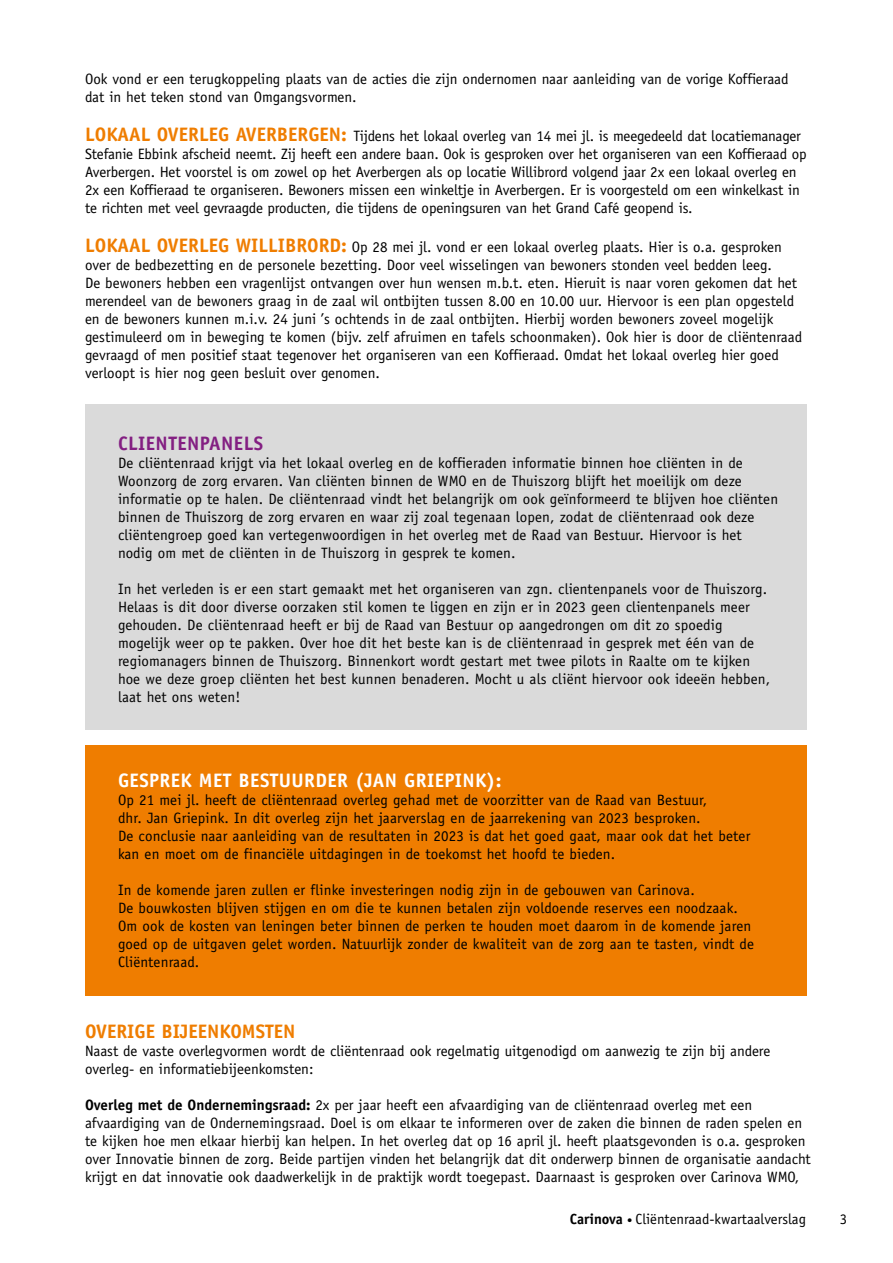
<style>
.page{position:relative;width:893px;height:1263px;background:#fff}
.page>*{position:absolute;margin:0;border:0;box-sizing:border-box;transform-origin:0 0}
.t1{font:700 19.5px "Officina Sans";letter-spacing:.02em;color:#fff}
.t2{font:700 19.5px "Officina Sans";color:#ef7d00}
.t3{font:700 19.5px "Officina Sans";letter-spacing:.02em;color:#831f82}
.t4{font:15px/18px "Officina Sans";color:#000}
.t5{font:14.7px "Officina Sans";color:#000}
.s1{font-weight:700;font-size:19.5px;color:#ef7d00}
.s2{font-weight:700}
.s3{font-size:10.5px}
</style>
<div class="page">
<div style="left:85px;top:404px;width:722px;height:326px;background:#dadada"></div>
<div style="left:85px;top:745px;width:722px;height:250px;background:#ef7d00"></div>
<p class="t4" style="left:85px;top:69px;width:705px">Ook vond er een terugkoppeling plaats van de acties die zijn ondernomen naar aanleiding van de vorige Koffieraad dat in het teken stond van Omgangsvormen.</p>
<p class="t4" style="left:85px;top:126px;width:723px"><span class="s1">LOKAAL OVERLEG AVERBERGEN:</span> Tijdens het lokaal overleg van 14 mei jl. is meegedeeld dat locatiemanager Stefanie Ebbink afscheid neemt. Zij heeft een andere baan. Ook is gesproken over het organiseren van een Koffieraad op Averbergen. Het voorstel is om zowel op het Averbergen als op locatie Willibrord volgend jaar 2x een lokaal overleg en 2x een Koffieraad te organiseren. Bewoners missen een winkeltje in Averbergen. Er is voorgesteld om een winkelkast in te richten met veel gevraagde producten, die tijdens de openingsuren van het Grand Café geopend is.</p>
<p class="t4" style="left:85px;top:237px;width:719px"><span class="s1">LOKAAL OVERLEG WILLIBRORD:</span> Op 28 mei jl. vond er een lokaal overleg plaats. Hier is o.a. gesproken over de bedbezetting en de personele bezetting. Door veel wisselingen van bewoners stonden veel bedden leeg.<br>De bewoners hebben een vragenlijst ontvangen over hun wensen m.b.t. eten. Hieruit is naar voren gekomen dat het merendeel van de bewoners graag in de zaal wil ontbijten tussen 8.00 en 10.00 uur. Hiervoor is een plan opgesteld en de bewoners kunnen m.i.v. 24 juni ’s ochtends in de zaal ontbijten. Hierbij worden bewoners zoveel mogelijk gestimuleerd om in beweging te komen (bijv. zelf afruimen en tafels schoonmaken). Ook hier is door de cliëntenraad gevraagd of men positief staat tegenover het organiseren van een Koffieraad. Omdat het lokaal overleg hier goed verloopt is hier nog geen besluit over genomen.</p>
<h1 class="t3" style="left:118px;top:431px;width:147px">CLIENTENPANELS</h1>
<p class="t4" style="left:118px;top:454px;width:662px">De cliëntenraad krijgt via het lokaal overleg en de koffieraden informatie binnen hoe cliënten in de Woonzorg de zorg ervaren. Van cliënten binnen de WMO en de Thuiszorg blijft het moeilijk om deze informatie op te halen. De cliëntenraad vindt het belangrijk om ook geïnformeerd te blijven hoe cliënten binnen de Thuiszorg de zorg ervaren en waar zij zoal tegenaan lopen, zodat de cliëntenraad ook deze cliëntengroep goed kan vertegenwoordigen in het overleg met de Raad van Bestuur. Hiervoor is het nodig om met de cliënten in de Thuiszorg in gesprek te komen.</p>
<p class="t4" style="left:118px;top:580px;width:654px">In het verleden is er een start gemaakt met het organiseren van zgn. clientenpanels voor de Thuiszorg.<br>Helaas is dit door diverse oorzaken stil komen te liggen en zijn er in 2023 geen clientenpanels meer gehouden. De cliëntenraad heeft er bij de Raad van Bestuur op aangedrongen om dit zo spoedig mogelijk weer op te pakken. Over hoe dit het beste kan is de cliëntenraad in gesprek met één van de regiomanagers binnen de Thuiszorg. Binnenkort wordt gestart met twee pilots in Raalte om te kijken hoe we deze groep cliënten het best kunnen benaderen. Mocht u als cliënt hiervoor ook ideeën hebben, laat het ons weten!</p>
<h1 class="t1" style="left:118px;top:768px;width:385px">GESPREK MET BESTUURDER (JAN GRIEPINK):</h1>
<p class="t4" style="left:118px;top:791px;width:634px">Op 21 mei jl. heeft de cliëntenraad overleg gehad met de voorzitter van de Raad van Bestuur,<br>dhr. Jan Griepink. In dit overleg zijn het jaarverslag en de jaarrekening van 2023 besproken.<br>De conclusie naar aanleiding van de resultaten in 2023 is dat het goed gaat, maar ook dat het beter kan en moet om de financiële uitdagingen in de toekomst het hoofd te bieden.</p>
<p class="t4" style="left:118px;top:881px;width:637px">In de komende jaren zullen er flinke investeringen nodig zijn in de gebouwen van Carinova.<br>De bouwkosten blijven stijgen en om die te kunnen betalen zijn voldoende reserves een noodzaak.<br>Om ook de kosten van leningen beter binnen de perken te houden moet daarom in de komende jaren goed op de uitgaven gelet worden. Natuurlijk zonder de kwaliteit van de zorg aan te tasten, vindt de Cliëntenraad.</p>
<h1 class="t2" style="left:85px;top:1020px;width:212px">OVERIGE BIJEENKOMSTEN</h1>
<p class="t4" style="left:85px;top:1042px;width:687px">Naast de vaste overlegvormen wordt de cliëntenraad ook regelmatig uitgenodigd om aanwezig te zijn bij andere overleg- en informatiebijeenkomsten:</p>
<p class="t4" style="left:85px;top:1096px;width:727px"><span class="s2">Overleg met de Ondernemingsraad:</span> 2x per jaar heeft een afvaardiging van de cliëntenraad overleg met een afvaardiging van de Ondernemingsraad. Doel is om elkaar te informeren over de zaken die binnen de raden spelen en te kijken hoe men elkaar hierbij kan helpen. In het overleg dat op 16 april jl. heeft plaatsgevonden is o.a. gesproken over Innovatie binnen de zorg. Beide partijen vinden het belangrijk dat dit onderwerp binnen de organisatie aandacht krijgt en dat innovatie ook daadwerkelijk in de praktijk wordt toegepast. Daarnaast is gesproken over Carinova WMO,</p>
<p class="t5" style="left:570px;top:1210px;width:238px"><span class="s2">Carinova</span> <span class="s3">•</span> Cliëntenraad-kwartaalverslag</p>
<p class="t5" style="left:840px;top:1210px;width:9px">3</p>
</div>
